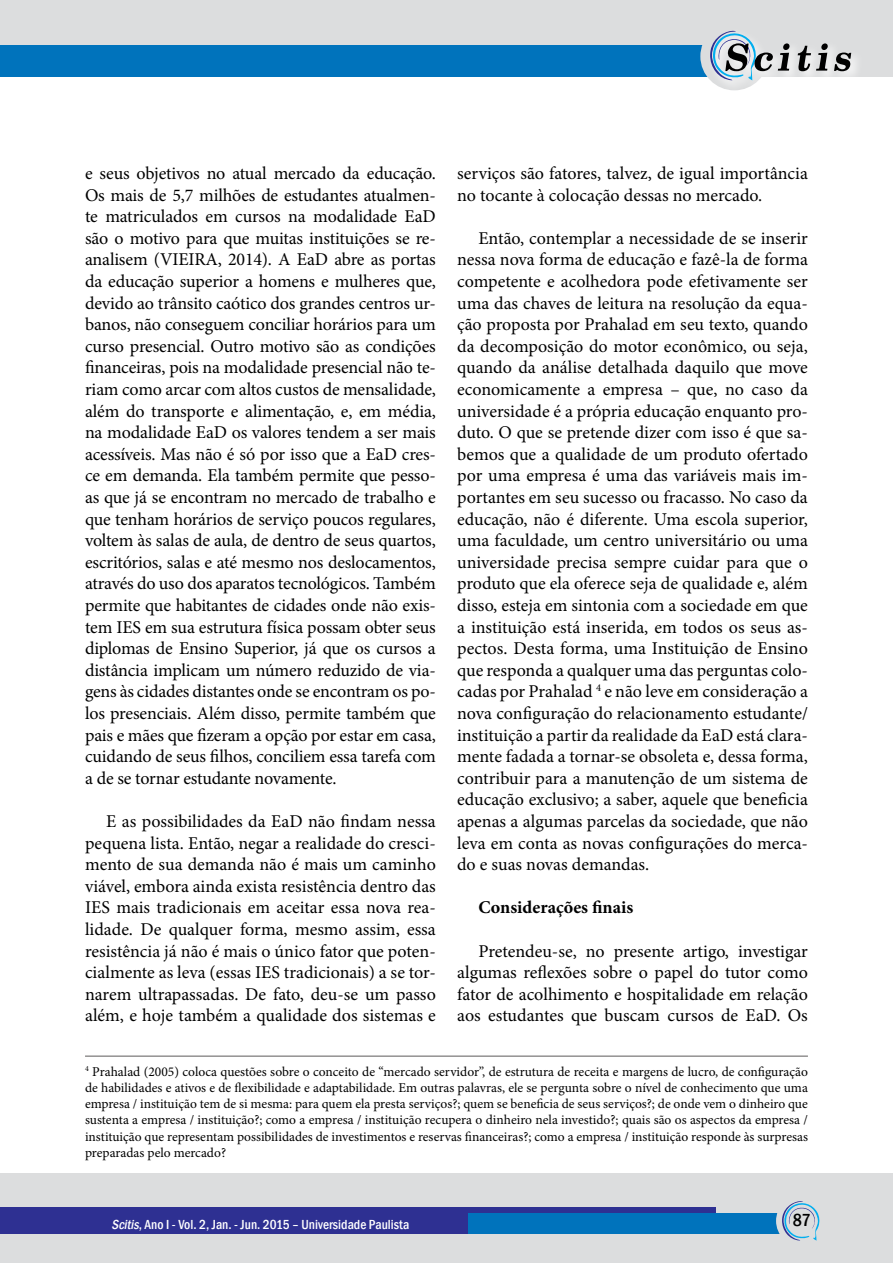
<style>
.page{position:relative;width:893px;height:1263px;background:#fff}
.page>*{position:absolute;margin:0;border:0;box-sizing:border-box;transform-origin:0 0}
.t1{font:18px/21.6px "Minion Pro";color:#000;text-align:justify}
.t2{font:700 18px "Minion Pro";color:#000}
.t3{font:500 condensed 18px "Franklin Gothic";color:#000}
.t4{font:13.5px/16.2px "Minion Pro";color:#000;text-align:justify}
.t5{font:500 condensed 13.5px "Franklin Gothic";color:#fff}
.s1{font-style:italic}
</style>
<div class="page">
<div style="left:0;top:0;width:893px;height:77px;background:#dcddde"></div>
<div style="left:0;top:45px;width:733px;height:32px;background:#0073bc"></div>
<div style="left:0;top:1174px;width:893px;height:89px;background:#dcddde"></div>
<div style="left:0;top:1208px;width:715px;height:26px;background:#2e3092"></div>
<div style="left:468px;top:1214px;width:312px;height:20px;background:#0073bc"></div>
<div style="left:700px;top:22px;width:68px;height:68px;background:#dcddde;border-radius:50%"></div>
<svg style="left:776px;top:1201px;width:44px;height:40px"></svg>
<div style="left:706px;top:27px;width:158px;height:66px;background:#fff;opacity:.75"></div>
<svg style="left:834px;top:53px;width:17px;height:18px"></svg>
<svg style="left:798px;top:43px;width:30px;height:28px"></svg>
<svg style="left:709px;top:30px;width:81px;height:50px"></svg>
<hr style="left:85px;top:1055px;width:723px;height:2px;background:#939191">
<p class="t1" style="left:85px;top:162px;width:352px">e seus objetivos no atual mercado da educação.<br>Os mais de 5,7 milhões de estudantes atualmen&shy;te matriculados em cursos na modalidade EaD são o motivo para que muitas instituições se re&shy;analisem (VIEIRA, 2014). A EaD abre as portas da educação superior a homens e mulheres que, devido ao trânsito caótico dos grandes centros ur&shy;banos, não conseguem conciliar horários para um curso presencial. Outro motivo são as condições financeiras, pois na modalidade presencial não te&shy;riam como arcar com altos custos de mensalidade, além do transporte e alimentação, e, em média, na modalidade EaD os valores tendem a ser mais acessíveis. Mas não é só por isso que a EaD cres&shy;ce em demanda. Ela também permite que pesso&shy;as que já se encontram no mercado de trabalho e que tenham horários de serviço poucos regulares, voltem às salas de aula, de dentro de seus quartos, escritórios, salas e até mesmo nos deslocamentos, através do uso dos aparatos tecnológicos. Também permite que habitantes de cidades onde não exis&shy;tem IES em sua estrutura física possam obter seus diplomas de Ensino Superior, já que os cursos a distância implicam um número reduzido de via&shy;gens às cidades distantes onde se encontram os po&shy;los presenciais. Além disso, permite também que pais e mães que fizeram a opção por estar em casa, cuidando de seus filhos, conciliem essa tarefa com a de se tornar estudante novamente.</p>
<p class="t1" style="left:85px;top:810px;width:352px;text-indent:21px">E as possibilidades da EaD não findam nessa pequena lista. Então, negar a realidade do cresci&shy;mento de sua demanda não é mais um caminho viável, embora ainda exista resistência dentro das IES mais tradicionais em aceitar essa nova rea&shy;lidade. De qualquer forma, mesmo assim, essa resistência já não é mais o único fator que poten&shy;cialmente as leva (essas IES tradicionais) a se tor&shy;narem ultrapassadas. De fato, deu-se um passo além, e hoje também a qualidade dos sistemas e</p>
<p class="t1" style="left:457px;top:162px;width:352px">serviços são fatores, talvez, de igual importância no tocante à colocação dessas no mercado.</p>
<p class="t1" style="left:457px;top:227px;width:352px;text-indent:21px">Então, contemplar a necessidade de se inserir nessa nova forma de educação e fazê-la de forma competente e acolhedora pode efetivamente ser uma das chaves de leitura na resolução da equa&shy;ção proposta por Prahalad em seu texto, quando da decomposição do motor econômico, ou seja, quando da análise detalhada daquilo que move economicamente a empresa – que, no caso da universidade é a própria educação enquanto pro&shy;duto. O que se pretende dizer com isso é que sa&shy;bemos que a qualidade de um produto ofertado por uma empresa é uma das variáveis mais im&shy;portantes em seu sucesso ou fracasso. No caso da educação, não é diferente. Uma escola superior, uma faculdade, um centro universitário ou uma universidade precisa sempre cuidar para que o produto que ela oferece seja de qualidade e, além disso, esteja em sintonia com a sociedade em que a instituição está inserida, em todos os seus as&shy;pectos. Desta forma, uma Instituição de Ensino que responda a qualquer uma das perguntas colo&shy;cadas por Prahalad <sup>4</sup> e não leve em consideração a nova configuração do relacionamento estudante/ instituição a partir da realidade da EaD está clara&shy;mente fadada a tornar-se obsoleta e, dessa forma, contribuir para a manutenção de um sistema de educação exclusivo; a saber, aquele que beneficia apenas a algumas parcelas da sociedade, que não leva em conta as novas configurações do merca&shy;do e suas novas demandas.</p>
<p class="t2" style="left:478px;top:895px;width:156px">Considerações finais</p>
<p class="t1" style="left:457px;top:940px;width:352px;text-indent:21px">Pretendeu-se, no presente artigo, investigar algumas reflexões sobre o papel do tutor como fator de acolhimento e hospitalidade em relação aos estudantes que buscam cursos de EaD. Os</p>
<p class="t4" style="left:85px;top:1063px;width:724px"><sup>4</sup> Prahalad (2005) coloca questões sobre o conceito de “mercado servidor”, de estrutura de receita e margens de lucro, de configuração de habilidades e ativos e de flexibilidade e adaptabilidade. Em outras palavras, ele se pergunta sobre o nível de conhecimento que uma empresa / instituição tem de si mesma: para quem ela presta serviços?; quem se beneficia de seus serviços?; de onde vem o dinheiro que sustenta a empresa / instituição?; como a empresa / instituição recupera o dinheiro nela investido?; quais são os aspectos da empresa / instituição que representam possibilidades de investimentos e reservas financeiras?; como a empresa / instituição responde às surpresas preparadas pelo mercado?</p>
<p class="t5" style="left:111px;top:1215px;width:299px"><span class="s1">Scitis</span>, Ano I - Vol. 2, Jan. - Jun. 2015 – Universidade Paulista</p>
<p class="t3" style="left:793px;top:1208px;width:19px">87</p>
</div>
